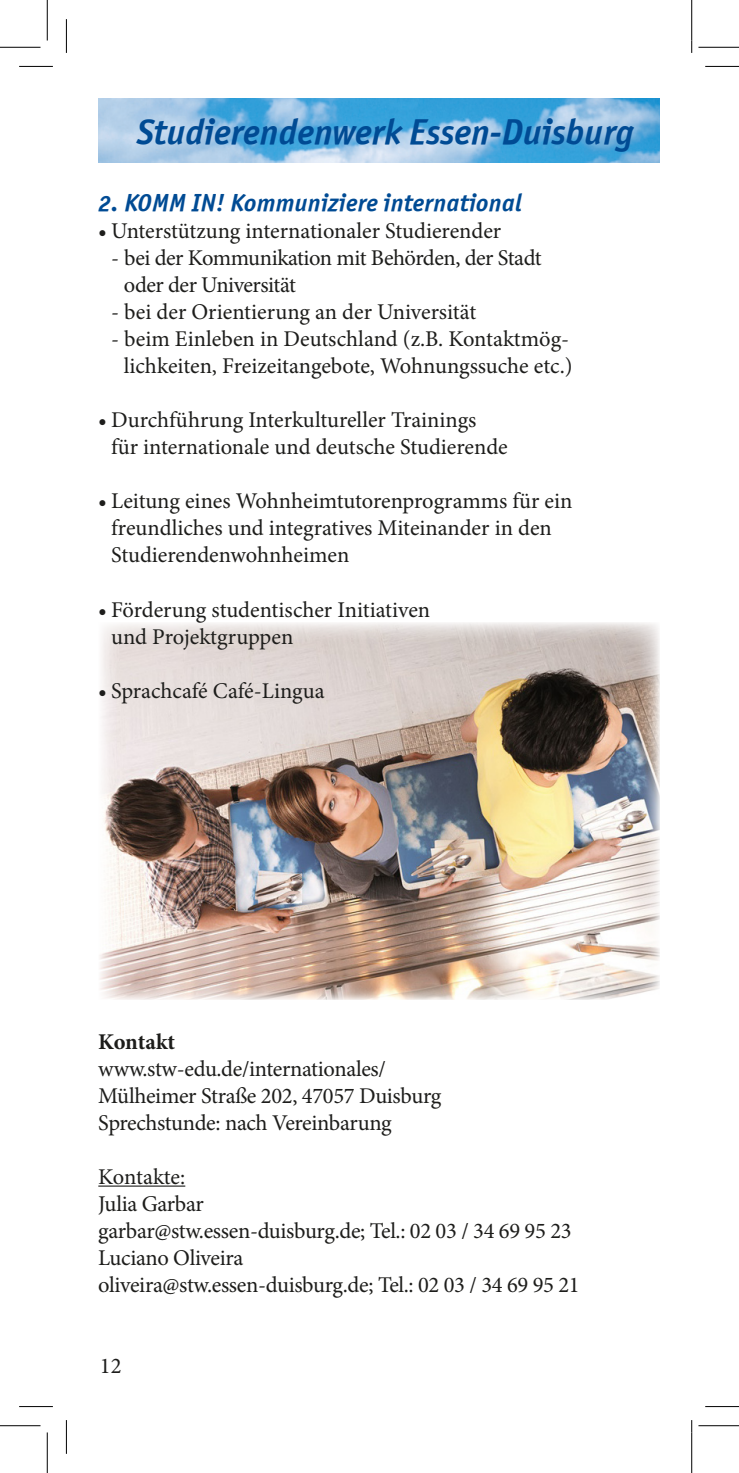
<style>
.page{position:relative;width:739px;height:1473px;background:#fff}
.page>*{position:absolute;margin:0;border:0;box-sizing:border-box;transform-origin:0 0}
.t1{font:36px "Officina Sans OSITCTT Bold Ita";color:#004b94}
.t2{font:24.75px "Officina Sans OSITCTT Bold Ita";letter-spacing:.01em;color:#004b94}
.t3{font:22.5px/27px "Minion Pro";letter-spacing:-.01em;color:#1d1d1b}
.t4{font:700 22.5px "Minion Pro";letter-spacing:-.01em;color:#1d1d1b}
</style>
<div class="page">
<img style="left:100px;top:622px;width:560px;height:377px">
<hr style="left:98px;top:1185px;width:87px;height:1px;background:#1d1d1b">
<img style="left:98px;top:98px;width:562px;height:64px">
<hr style="left:19px;top:66px;width:34px;height:1px;background:#000">
<hr style="left:705px;top:66px;width:34px;height:1px;background:#000">
<hr style="left:19px;top:1405px;width:34px;height:1px;background:#000">
<hr style="left:705px;top:1405px;width:34px;height:1px;background:#000">
<hr style="left:66px;top:19px;width:1px;height:34px;background:#000">
<hr style="left:66px;top:1419px;width:1px;height:34px;background:#000">
<hr style="left:691px;top:19px;width:1px;height:34px;background:#000">
<hr style="left:691px;top:1419px;width:1px;height:34px;background:#000">
<hr style="left:0;top:47px;width:40px;height:1px;background:#000">
<hr style="left:698px;top:47px;width:41px;height:1px;background:#000">
<hr style="left:0;top:1425px;width:40px;height:1px;background:#000">
<hr style="left:698px;top:1425px;width:41px;height:1px;background:#000">
<hr style="left:47px;top:0;width:1px;height:40px;background:#000">
<hr style="left:47px;top:1432px;width:1px;height:40px;background:#000">
<hr style="left:691px;top:0;width:1px;height:40px;background:#000">
<hr style="left:691px;top:1432px;width:1px;height:40px;background:#000">
<h1 class="t1" style="left:137px;top:110px;width:499px">Studierendenwerk Essen-Duisburg</h1>
<p class="t2" style="left:98px;top:188px;width:425px">2. KOMM IN! Kommuniziere international</p>
<p class="t3" style="left:98px;top:218px;width:404px">• Unterstützung internationaler Studierender</p>
<p class="t3" style="left:124px;top:245px;width:419px;text-indent:-13px">- bei der Kommunikation mit Behörden, der Stadt oder der Universität</p>
<p class="t3" style="left:111px;top:299px;width:367px">- bei der Orientierung an der Universität</p>
<p class="t3" style="left:111px;top:326px;width:463px;text-align:center">- beim Einleben in Deutschland (z.B. Kontaktmög&shy;lichkeiten, Freizeitangebote, Wohnungssuche etc.)</p>
<p class="t3" style="left:111px;top:407px;width:398px;text-indent:-13px">• Durchführung Interkultureller Trainings für internationale und deutsche Studierende</p>
<p class="t3" style="left:111px;top:488px;width:463px;text-indent:-13px">• Leitung eines Wohnheimtutorenprogramms für ein freundliches und integratives Miteinander in den<br>Studierendenwohnheimen</p>
<p class="t3" style="left:111px;top:596px;width:321px;text-indent:-13px">• Förderung studentischer Initiativen und Projektgruppen</p>
<p class="t3" style="left:98px;top:677px;width:228px">• Sprachcafé Café-Lingua</p>
<p class="t4" style="left:98px;top:1025px;width:78px">Kontakt</p>
<p class="t3" style="left:98px;top:1055px;width:344px">www.stw-edu.de/internationales/<br>Mülheimer Straße 202, 47057 Duisburg<br>Sprechstunde: nach Vereinbarung</p>
<p class="t3" style="left:98px;top:1163px;width:483px">Kontakte:<br>Julia Garbar<br>garbar@stw.essen-duisburg.de; Tel.: 02 03 / 34 69 95 23<br>Luciano Oliveira<br>oliveira@stw.essen-duisburg.de; Tel.: 02 03 / 34 69 95 21</p>
<p class="t3" style="left:100px;top:1352px;width:23px">12</p>
</div>
